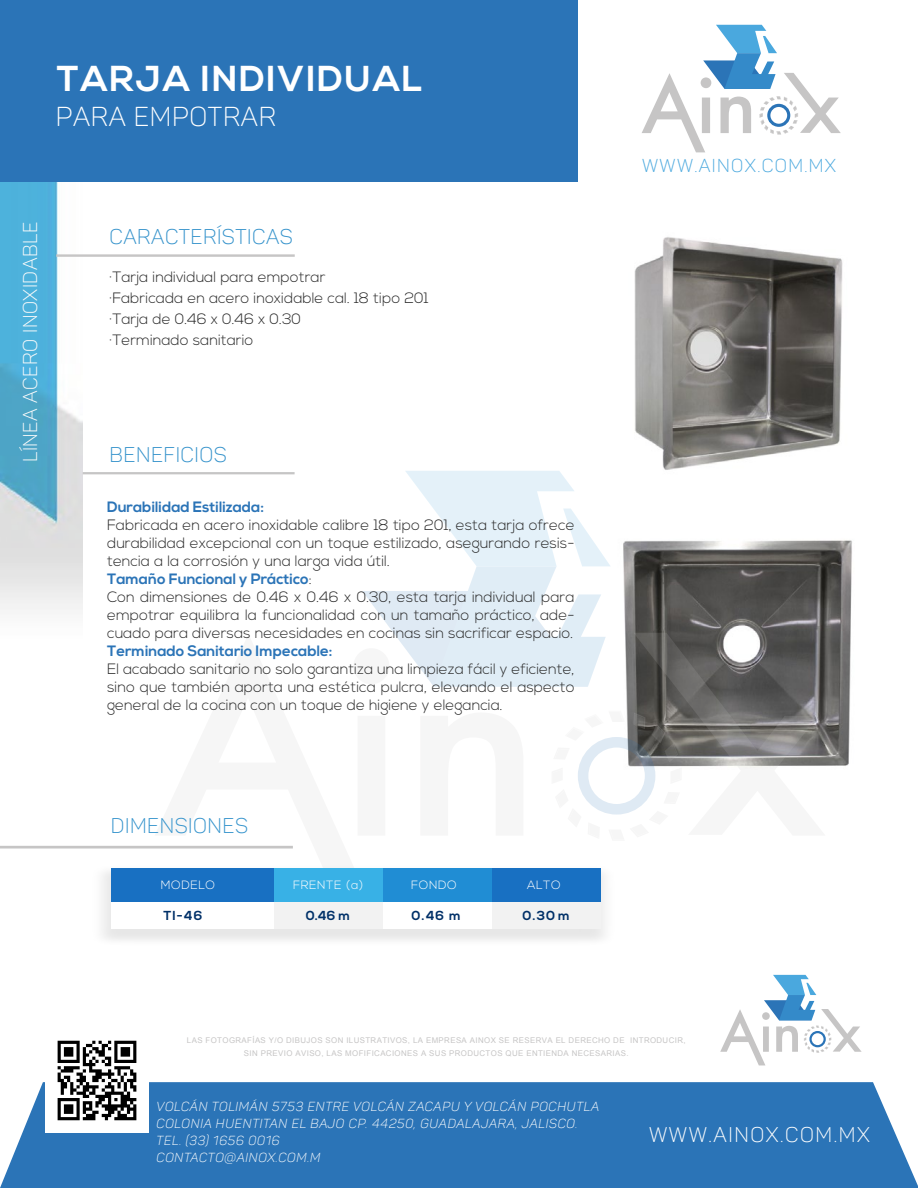
<style>
.page{position:relative;width:918px;height:1188px;background:#fff}
.page>*{position:absolute;margin:0;border:0;box-sizing:border-box;transform-origin:0 0}
.t1{font:700 36px "Nexa";letter-spacing:.05em;color:#fff}
.t2{font:27px "Panton Light Caps";letter-spacing:.025em;color:#fff}
.t3{font:21px "Panton Light Caps";letter-spacing:.025em;color:#3492cb}
.t4{font:21px "Panton Light Caps";letter-spacing:.075em;color:#fff}
.t5{font:21px "Panton Light Caps";letter-spacing:.025em;color:#3493cc}
.t6{font:19.8px "Panton Light Caps";letter-spacing:.025em;color:#fbfbfb}
.t7{font:18.45px "Panton Light Caps";letter-spacing:.075em;color:#4aa8de}
.t8{font:300 15px/18px "Nexa";color:#282828}
.t9{font:700 15px "Nexa";color:#2b74b7}
.t10{font:700 13.05px "Nexa";letter-spacing:.075em;color:#003068}
.t11{font:12.9px/16.6px "Panton Lightitalic Caps";letter-spacing:.05em;color:#fff}
.t12{font:300 12px "Nexa";letter-spacing:.05em;color:#fff}
.t13{font:7.8px/13px "Arial";letter-spacing:.05em;color:#c6c5c5;text-align:center}
.s1{font-weight:700;color:#2b74b7}
</style>
<div class="page">
<img style="left:826px;top:540px;width:26px;height:226px">
<img style="left:577px;top:180px;width:266px;height:290px">
<svg style="left:362px;top:471px;width:464px;height:344px"></svg>
<img style="left:0;top:182px;width:83px;height:428px">
<div style="left:0;top:0;width:577px;height:182px;background:#2b74b7"></div>
<hr style="left:56px;top:254px;width:239px;height:3px;background:#c6c5c5">
<hr style="left:83px;top:472px;width:212px;height:2px;background:#c6c5c5">
<svg style="left:642px;top:25px;width:199px;height:127px"></svg>
<hr style="left:0;top:846px;width:293px;height:3px;background:#c6c5c5">
<svg style="left:720px;top:975px;width:142px;height:90px"></svg>
<div style="left:0;top:1082px;width:918px;height:106px;background:#2b74b7"></div>
<img style="left:46px;top:1040px;width:103px;height:92px">
<img style="left:50px;top:845px;width:555px;height:95px">
<div style="left:111px;top:901px;width:163px;height:28px;background:#fff"></div>
<div style="left:274px;top:901px;width:109px;height:28px;background:#f2f2f2"></div>
<div style="left:383px;top:901px;width:109px;height:28px;background:#fff"></div>
<div style="left:492px;top:901px;width:108px;height:28px;background:#f2f2f2"></div>
<div style="left:111px;top:868px;width:163px;height:33px;background:#1870c2"></div>
<div style="left:274px;top:868px;width:109px;height:33px;background:#38b1e6"></div>
<div style="left:383px;top:868px;width:109px;height:33px;background:#208dd4"></div>
<div style="left:492px;top:868px;width:108px;height:33px;background:#1870c2"></div>
<h1 class="t1" style="left:57px;top:58px;width:368px">TARJA INDIVIDUAL</h1>
<h2 class="t2" style="left:56px;top:100px;width:222px">PARA EMPOTRAR</h2>
<h3 class="t6" style="left:18px;top:462px;width:242px;rotate:-90deg">LÍNEA ACERO INOXIDABLE</h3>
<h3 class="t3" style="left:110px;top:224px;width:185px">CARACTERÍSTICAS</h3>
<p class="t8" style="left:110px;top:267px;width:321px;line-height:21px">·Tarja individual para empotrar<br>·Fabricada en acero inoxidable cal. 18 tipo 201 ·Tarja de 0.46 x 0.46 x 0.30<br>·Terminado sanitario</p>
<h3 class="t3" style="left:110px;top:442px;width:119px">BENEFICIOS</h3>
<p class="t9" style="left:107px;top:498px;width:158px">Durabilidad Estilizada:</p>
<p class="t8" style="left:107px;top:517px;width:469px">Fabricada en acero inoxidable calibre 18 tipo 201, esta tarja ofrece durabilidad excepcional con un toque estilizado, asegurando resis&shy;tencia a la corrosión y una larga vida útil.<br><span class="s1">Tamaño Funcional y Práctico</span>:<br>Con dimensiones de 0.46 x 0.46 x 0.30, esta tarja individual para empotrar equilibra la funcionalidad con un tamaño práctico, ade&shy;cuado para diversas necesidades en cocinas sin sacrificar espacio.</p>
<p class="t9" style="left:107px;top:642px;width:227px">Terminado Sanitario Impecable:</p>
<p class="t8" style="left:107px;top:661px;width:469px;text-align:justify">El acabado sanitario no solo garantiza una limpieza fácil y eficiente, sino que también aporta una estética pulcra, elevando el aspecto general de la cocina con un toque de higiene y elegancia.</p>
<h3 class="t5" style="left:111px;top:813px;width:139px">DIMENSIONES</h3>
<p class="t12" style="left:161px;top:878px;width:56px">MODELO</p>
<p class="t12" style="left:293px;top:878px;width:72px">FRENTE (a)</p>
<p class="t12" style="left:411px;top:878px;width:47px">FONDO</p>
<p class="t12" style="left:527px;top:878px;width:35px">ALTO</p>
<p class="t10" style="left:164px;top:908px;width:40px">TI-46</p>
<p class="t10" style="left:306px;top:908px;width:46px">0.46 m</p>
<p class="t10" style="left:412px;top:908px;width:51px">0.46 m</p>
<p class="t10" style="left:522px;top:908px;width:49px">0.30 m</p>
<p class="t7" style="left:642px;top:155px;width:195px">WWW.AINOX.COM.MX</p>
<p class="t13" style="left:187px;top:1034px;width:500px">LAS FOTOGRAFÍAS Y/O DIBUJOS SON ILUSTRATIVOS, LA EMPRESA AINOX SE RESERVA EL DERECHO DE INTRODUCIR,<br>SIN PREVIO AVISO, LAS MOFIFICACIONES A SUS PRODUCTOS QUE ENTIENDA NECESARIAS.</p>
<p class="t11" style="left:157px;top:1099px;width:444px">VOLCÁN TOLIMÁN 5753 ENTRE VOLCÁN ZACAPU Y VOLCÁN POCHUTLA COLONIA HUENTITAN EL BAJO CP. 44250, GUADALAJARA, JALISCO.<br>TEL. (33) 1656 0016<br>CONTACTO@AINOX.COM.M</p>
<h3 class="t4" style="left:649px;top:1122px;width:222px">WWW.AINOX.COM.MX</h3>
</div>
